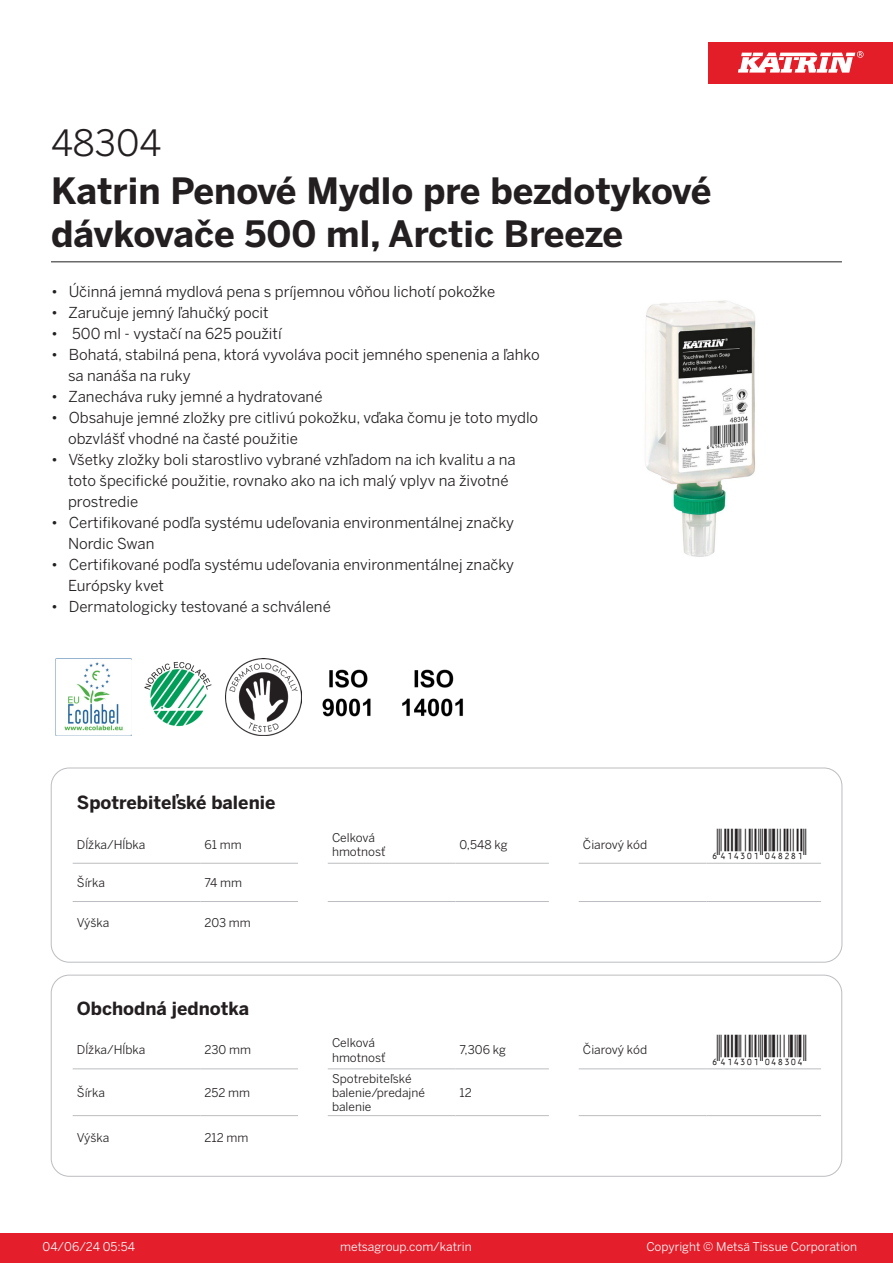
<style>
.page{position:relative;width:893px;height:1263px;background:#fff}
.page>*{position:absolute;margin:0;border:0;box-sizing:border-box;transform-origin:0 0}
.Product_Name{font:700 36px/43.2px "Benton Sans";color:#231f20}
.External_material_co{font:36px "Benton Sans";color:#231f20}
.T_EAN{font:30px "Viisas EAN Matala";color:#231f20}
.T_TableHeader{font:700 18px "Benton Sans";color:#231f20}
.MarketingBullets{font:15px/21px "Benton Sans";color:#231f20}
.T_TableBody{font:12px/14.4px "Benton Sans";color:#231f20}
.t1{font:12px "Benton Sans";color:#fff}
</style>
<div class="page">
<div style="left:0;top:1233px;width:893px;height:30px;background:#e41e2b"></div>
<div style="left:708px;top:43px;width:185px;height:41px;background:#e31e28"></div>
<svg style="left:738px;top:51px;width:126px;height:22px"></svg>
<hr style="left:73px;top:863px;width:127px;height:1px;background:#bcbdc0">
<hr style="left:200px;top:863px;width:98px;height:1px;background:#bcbdc0">
<hr style="left:328px;top:863px;width:127px;height:1px;background:#bcbdc0">
<hr style="left:455px;top:863px;width:94px;height:1px;background:#bcbdc0">
<hr style="left:579px;top:863px;width:127px;height:1px;background:#bcbdc0">
<hr style="left:706px;top:863px;width:115px;height:1px;background:#bcbdc0">
<hr style="left:73px;top:901px;width:127px;height:1px;background:#bcbdc0">
<hr style="left:200px;top:901px;width:98px;height:1px;background:#bcbdc0">
<hr style="left:328px;top:901px;width:127px;height:1px;background:#bcbdc0">
<hr style="left:455px;top:901px;width:94px;height:1px;background:#bcbdc0">
<hr style="left:579px;top:901px;width:127px;height:1px;background:#bcbdc0">
<hr style="left:706px;top:901px;width:115px;height:1px;background:#bcbdc0">
<div style="left:51px;top:768px;width:791px;height:194px;border:1px solid #bcbdc0;border-radius:18px"></div>
<hr style="left:73px;top:1068px;width:127px;height:1px;background:#bcbdc0">
<hr style="left:200px;top:1068px;width:98px;height:1px;background:#bcbdc0">
<hr style="left:328px;top:1068px;width:127px;height:1px;background:#bcbdc0">
<hr style="left:455px;top:1068px;width:94px;height:1px;background:#bcbdc0">
<hr style="left:579px;top:1068px;width:127px;height:1px;background:#bcbdc0">
<hr style="left:706px;top:1068px;width:115px;height:1px;background:#bcbdc0">
<hr style="left:73px;top:1115px;width:127px;height:1px;background:#bcbdc0">
<hr style="left:200px;top:1115px;width:98px;height:1px;background:#bcbdc0">
<hr style="left:328px;top:1115px;width:127px;height:1px;background:#bcbdc0">
<hr style="left:455px;top:1115px;width:94px;height:1px;background:#bcbdc0">
<hr style="left:579px;top:1115px;width:127px;height:1px;background:#bcbdc0">
<hr style="left:706px;top:1115px;width:115px;height:1px;background:#bcbdc0">
<div style="left:51px;top:975px;width:791px;height:201px;border:1px solid #bcbdc0;border-radius:18px"></div>
<img style="left:645px;top:300px;width:111px;height:257px">
<img style="left:55px;top:659px;width:77px;height:76px">
<img style="left:144px;top:661px;width:68px;height:66px">
<img style="left:225px;top:659px;width:77px;height:76px">
<img style="left:322px;top:669px;width:49px;height:48px">
<img style="left:402px;top:669px;width:61px;height:48px">
<hr style="left:51px;top:261px;width:791px;height:1px;background:#231f20">
<p class="External_material_co" style="left:51px;top:121px;width:112px">48304</p>
<p class="Product_Name" style="left:51px;top:170px;width:662px">Katrin Penové Mydlo pre bezdotykové dávkovače 500 ml, Arctic Breeze</p>
<p class="MarketingBullets" style="left:51px;top:281px;width:446px">• Účinná jemná mydlová pena s príjemnou vôňou lichotí pokožke</p>
<p class="MarketingBullets" style="left:51px;top:302px;width:219px">• Zaručuje jemný ľahučký pocit</p>
<p class="MarketingBullets" style="left:51px;top:323px;width:232px">• 500 ml - vystačí na 625 použití</p>
<p class="MarketingBullets" style="left:68px;top:344px;width:473px;text-indent:-17px">• Bohatá, stabilná pena, ktorá vyvoláva pocit jemného spenenia a ľahko sa nanáša na ruky</p>
<p class="MarketingBullets" style="left:51px;top:386px;width:273px">• Zanecháva ruky jemné a hydratované</p>
<p class="MarketingBullets" style="left:68px;top:407px;width:472px;text-indent:-17px">• Obsahuje jemné zložky pre citlivú pokožku, vďaka čomu je toto mydlo obzvlášť vhodné na časté použitie</p>
<p class="MarketingBullets" style="left:68px;top:449px;width:449px;text-indent:-17px">• Všetky zložky boli starostlivo vybrané vzhľadom na ich kvalitu a na toto špecifické použitie, rovnako ako na ich malý vplyv na životné prostredie</p>
<p class="MarketingBullets" style="left:68px;top:512px;width:448px;text-indent:-17px">• Certifikované podľa systému udeľovania environmentálnej značky<br>Nordic Swan</p>
<p class="MarketingBullets" style="left:68px;top:554px;width:448px;text-indent:-17px">• Certifikované podľa systému udeľovania environmentálnej značky<br>Európsky kvet</p>
<p class="MarketingBullets" style="left:51px;top:596px;width:281px">• Dermatologicky testované a schválené</p>
<p class="T_TableHeader" style="left:77px;top:791px;width:200px">Spotrebiteľské balenie</p>
<p class="T_TableBody" style="left:77px;top:837px;width:70px">Dĺžka/Hĺbka</p>
<p class="T_TableBody" style="left:204px;top:837px;width:39px">61 mm</p>
<p class="T_TableBody" style="left:77px;top:875px;width:30px">Šírka</p>
<p class="T_TableBody" style="left:204px;top:875px;width:39px">74 mm</p>
<p class="T_TableBody" style="left:77px;top:916px;width:34px">Výška</p>
<p class="T_TableBody" style="left:204px;top:916px;width:48px">203 mm</p>
<p class="T_TableHeader" style="left:77px;top:997px;width:174px">Obchodná jednotka</p>
<p class="T_TableBody" style="left:77px;top:1043px;width:70px">Dĺžka/Hĺbka</p>
<p class="T_TableBody" style="left:204px;top:1043px;width:48px">230 mm</p>
<p class="T_TableBody" style="left:77px;top:1085px;width:30px">Šírka</p>
<p class="T_TableBody" style="left:204px;top:1085px;width:47px">252 mm</p>
<p class="T_TableBody" style="left:77px;top:1130px;width:34px">Výška</p>
<p class="T_TableBody" style="left:204px;top:1130px;width:45px">212 mm</p>
<p class="T_TableBody" style="left:332px;top:830px;width:44px">Celková</p>
<p class="T_TableBody" style="left:332px;top:844px;width:55px">hmotnosť</p>
<p class="T_TableBody" style="left:460px;top:837px;width:49px">0,548 kg</p>
<p class="T_TableBody" style="left:583px;top:837px;width:66px">Čiarový kód</p>
<p class="T_EAN" style="left:710px;top:829px;width:97px">*6414301048281*</p>
<p class="T_TableBody" style="left:332px;top:1036px;width:44px">Celková</p>
<p class="T_TableBody" style="left:332px;top:1050px;width:55px">hmotnosť</p>
<p class="T_TableBody" style="left:332px;top:1071px;width:94px">Spotrebiteľské balenie/predajné balenie</p>
<p class="T_TableBody" style="left:460px;top:1043px;width:48px">7,306 kg</p>
<p class="T_TableBody" style="left:583px;top:1043px;width:66px">Čiarový kód</p>
<p class="T_EAN" style="left:710px;top:1034px;width:97px">*6414301048304*</p>
<p class="T_TableBody" style="left:460px;top:1085px;width:14px">12</p>
<p class="t1" style="left:43px;top:1239px;width:94px">04/06/24 05:54</p>
<p class="t1" style="left:340px;top:1239px;width:133px">metsagroup.com/katrin</p>
<p class="t1" style="left:646px;top:1239px;width:212px">Copyright © Metsä Tissue Corporation</p>
</div>
